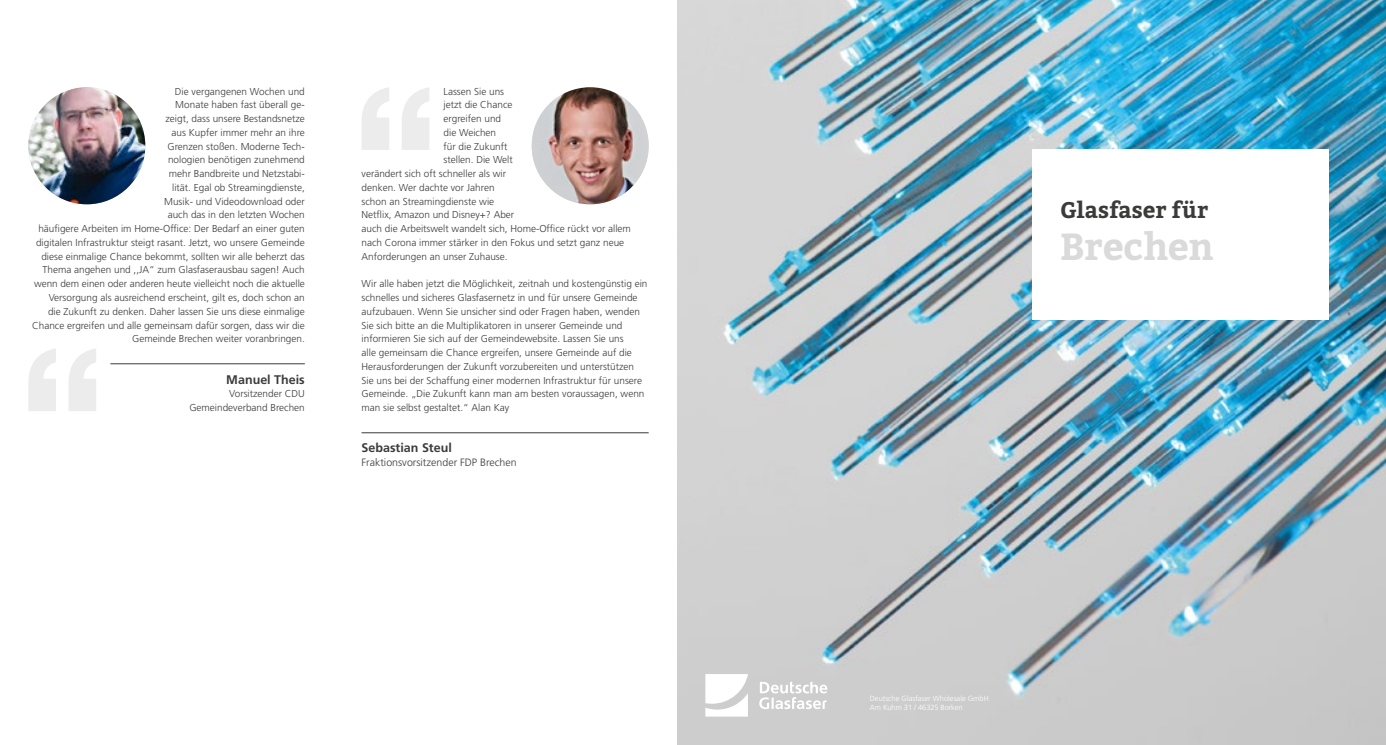
<style>
.page{position:relative;width:1386px;height:745px;background:#fff}
.page>*{position:absolute;margin:0;border:0;box-sizing:border-box;transform-origin:0 0}
.t1{font:700 37.5px "Bitter";color:#dadada}
.t2{font:700 22.5px "Bitter";color:#3b3b3a}
.t3{font:700 12.5px "Frutiger LT Std";color:#3b3b3a}
.t4{font:300 10.62px "Frutiger LT Std";color:#3b3b3a}
.t5{font:300 10px/13.8px "Frutiger LT Std";color:#3b3b3a;text-align:right}
.t6{font:300 7.5px/9px "Frutiger LT Std";color:#fff}
</style>
<div class="page">
<img style="left:677px;top:0;width:708px;height:744px">
<svg style="left:759px;top:681px;width:68px;height:27px"></svg>
<svg style="left:705px;top:673px;width:43px;height:43px"></svg>
<img style="left:28px;top:87px;width:117px;height:117px;border-radius:58px">
<img style="left:531px;top:87px;width:117px;height:117px;border-radius:58px">
<div style="left:677px;top:702px;width:14px;height:14px;background:#cdcdcd"></div>
<div style="left:691px;top:702px;width:14px;height:14px;background:#cdcdcd"></div>
<div style="left:705px;top:730px;width:14px;height:14px;background:#cdcdcd"></div>
<div style="left:705px;top:716px;width:14px;height:14px;background:#cdcdcd"></div>
<div style="left:827px;top:702px;width:14px;height:14px;background:#cdcdcd"></div>
<div style="left:841px;top:702px;width:14px;height:14px;background:#cdcdcd"></div>
<div style="left:855px;top:702px;width:15px;height:14px;background:#cdcdcd"></div>
<svg style="left:28px;top:349px;width:68px;height:62px"></svg>
<svg style="left:362px;top:87px;width:67px;height:63px"></svg>
<hr style="left:110px;top:363px;width:195px;height:1px;background:#3b3b3a">
<div style="left:1031px;top:149px;width:297px;height:171px;background:#fff"></div>
<hr style="left:361px;top:432px;width:287px;height:1px;background:#3b3b3a">
<p class="t5" style="left:32px;top:84px;width:274px">Die vergangenen Wochen und<br>Monate haben fast überall ge-<br>zeigt, dass unsere Bestandsnetze<br>aus Kupfer immer mehr an ihre<br>Grenzen stoßen. Moderne Tech-<br>nologien benötigen zunehmend<br>mehr Bandbreite und Netzstabi-<br>lität. Egal ob Streamingdienste,<br>Musik- und Videodownload oder<br>auch das in den letzten Wochen<br>häufigere Arbeiten im Home-Office: Der Bedarf an einer guten digitalen Infrastruktur steigt rasant. Jetzt, wo unsere Gemeinde diese einmalige Chance bekommt, sollten wir alle beherzt das Thema angehen und ,,JA“ zum Glasfaserausbau sagen! Auch wenn dem einen oder anderen heute vielleicht noch die aktuelle Versorgung als ausreichend erscheint, gilt es, doch schon an<br>die Zukunft zu denken. Daher lassen Sie uns diese einmalige Chance ergreifen und alle gemeinsam dafür sorgen, dass wir die Gemeinde Brechen weiter voranbringen.</p>
<p class="t3" style="left:226px;top:371px;width:80px">Manuel Theis</p>
<p class="t5" style="left:189px;top:387px;width:117px">Vorsitzender CDU<br>Gemeindeverband Brechen</p>
<p class="t5" style="left:443px;top:84px;width:62px">Lassen Sie uns</p>
<p class="t5" style="left:443px;top:98px;width:70px">jetzt die Chance</p>
<p class="t5" style="left:443px;top:112px;width:59px">ergreifen und</p>
<p class="t5" style="left:443px;top:125px;width:54px">die Weichen</p>
<p class="t5" style="left:443px;top:139px;width:65px">für die Zukunft</p>
<p class="t5" style="left:443px;top:153px;width:71px">stellen. Die Welt</p>
<p class="t5" style="left:361px;top:167px;width:146px">verändert sich oft schneller als wir</p>
<p class="t5" style="left:361px;top:180px;width:134px">denken. Wer dachte vor Jahren</p>
<p class="t5" style="left:361px;top:194px;width:134px">schon an Streamingdienste wie</p>
<p class="t5" style="left:361px;top:208px;width:154px">Netflix, Amazon und Disney+? Aber</p>
<p class="t5" style="left:361px;top:222px;width:271px">auch die Arbeitswelt wandelt sich, Home-Office rückt vor allem</p>
<p class="t5" style="left:361px;top:235px;width:264px">nach Corona immer stärker in den Fokus und setzt ganz neue</p>
<p class="t5" style="left:361px;top:249px;width:147px">Anforderungen an unser Zuhause.</p>
<p class="t5" style="left:361px;top:277px;width:287px;text-align:left">Wir alle haben jetzt die Möglichkeit, zeitnah und kostengünstig ein schnelles und sicheres Glasfasernetz in und für unsere Gemeinde aufzubauen. Wenn Sie unsicher sind oder Fragen haben, wenden Sie sich bitte an die Multiplikatoren in unserer Gemeinde und informieren Sie sich auf der Gemeindewebsite. Lassen Sie uns<br>alle gemeinsam die Chance ergreifen, unsere Gemeinde auf die Herausforderungen der Zukunft vorzubereiten und unterstützen Sie uns bei der Schaffung einer modernen Infrastruktur für unsere Gemeinde. „Die Zukunft kann man am besten voraussagen, wenn man sie selbst gestaltet.“ Alan Kay</p>
<p class="t3" style="left:361px;top:440px;width:92px">Sebastian Steul</p>
<p class="t4" style="left:361px;top:456px;width:157px">Fraktionsvorsitzender FDP Brechen</p>
<h2 class="t2" style="left:1060px;top:197px;width:150px">Glasfaser für</h2>
<h1 class="t1" style="left:1060px;top:224px;width:155px">Brechen</h1>
<p class="t6" style="left:870px;top:693px;width:120px">Deutsche Glasfaser Wholesale GmbH<br>Am Kuhm 31 / 46325 Borken</p>
</div>
